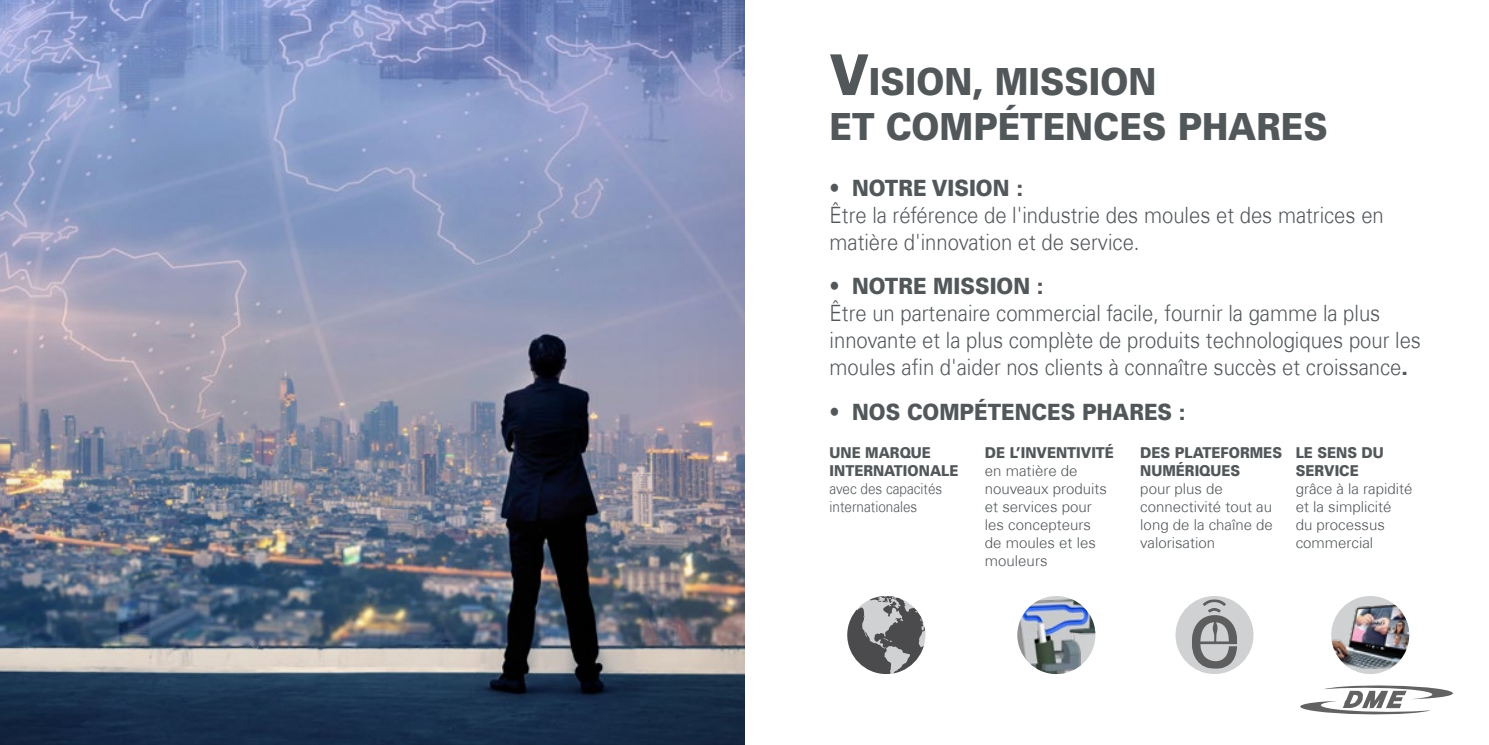
<style>
.page{position:relative;width:1489px;height:745px;background:#fff}
.page>*{position:absolute;margin:0;border:0;box-sizing:border-box;transform-origin:0 0}
.t1{font:900 37.5px/45px "Univers Com 75";color:#52575a;scale:.9 1}
.t2{font:300 22.5px/27px "Univers Com 45";color:#52575a;scale:.9 1}
.t3{font:900 22.5px "Univers Com 75";color:#52575a;scale:.9 1}
.t4{font:300 15px/18px "Univers Com 45";color:#52575a}
.t5{font:900 15px/18px "Univers Com 75";color:#52575a;scale:.9 1}
.t6{font:300 15px/18px "Univers Com 45";color:#52575a;scale:.9 1}
.s1{font-size:56.25px}
.s2{font-family:"Univers Com 75";font-weight:900}
</style>
<div class="page">
<svg style="left:1300px;top:685px;width:153px;height:29px"></svg>
<img style="left:0;top:0;width:744px;height:744px">
<svg style="left:847px;top:596px;width:78px;height:77px"></svg>
<img style="left:1017px;top:595px;width:78px;height:78px;border-radius:39px">
<div style="left:1175px;top:595px;width:78px;height:78px;background:#cfd1d2;border-radius:50%"></div>
<svg style="left:1191px;top:599px;width:46px;height:69px"></svg>
<svg style="left:1331px;top:595px;width:77px;height:78px"></svg>
<img style="left:1331px;top:600px;width:77px;height:68px">
<h1 class="t1" style="left:829px;top:59px;width:555px"><span class="s1">V</span>ISION, MISSION<br>ET COMPÉTENCES PHARES</h1>
<p class="t3" style="left:829px;top:173px;width:216px">• NOTRE VISION :</p>
<p class="t2" style="left:829px;top:201px;width:617px">Être la référence de l'industrie des moules et des matrices en matière d'innovation et de service.</p>
<p class="t3" style="left:829px;top:272px;width:239px">• NOTRE MISSION :</p>
<p class="t2" style="left:829px;top:299px;width:658px">Être un partenaire commercial facile, fournir la gamme la plus innovante et la plus complète de produits technologiques pour les moules afin d'aider nos clients à connaître succès et croissance<span class="s2">.</span></p>
<p class="t3" style="left:829px;top:398px;width:397px">• NOS COMPÉTENCES PHARES :</p>
<p class="t5" style="left:829px;top:443px;width:145px">UNE MARQUE<br>INTERNATIONALE</p>
<p class="t6" style="left:829px;top:479px;width:127px">avec des capacités internationales</p>
<p class="t5" style="left:984px;top:443px;width:145px">DE L’INVENTIVITÉ</p>
<p class="t4" style="left:984px;top:461px;width:123px">en matière de nouveaux produits et services pour les concepteurs de moules et les mouleurs</p>
<p class="t5" style="left:1140px;top:443px;width:159px">DES PLATEFORMES<br>NUMÉRIQUES</p>
<p class="t4" style="left:1140px;top:479px;width:134px">pour plus de connectivité tout au long de la chaîne de valorisation</p>
<p class="t5" style="left:1295px;top:443px;width:99px">LE SENS DU<br>SERVICE</p>
<p class="t4" style="left:1295px;top:479px;width:118px">grâce à la rapidité et la simplicité<br>du processus commercial</p>
</div>
